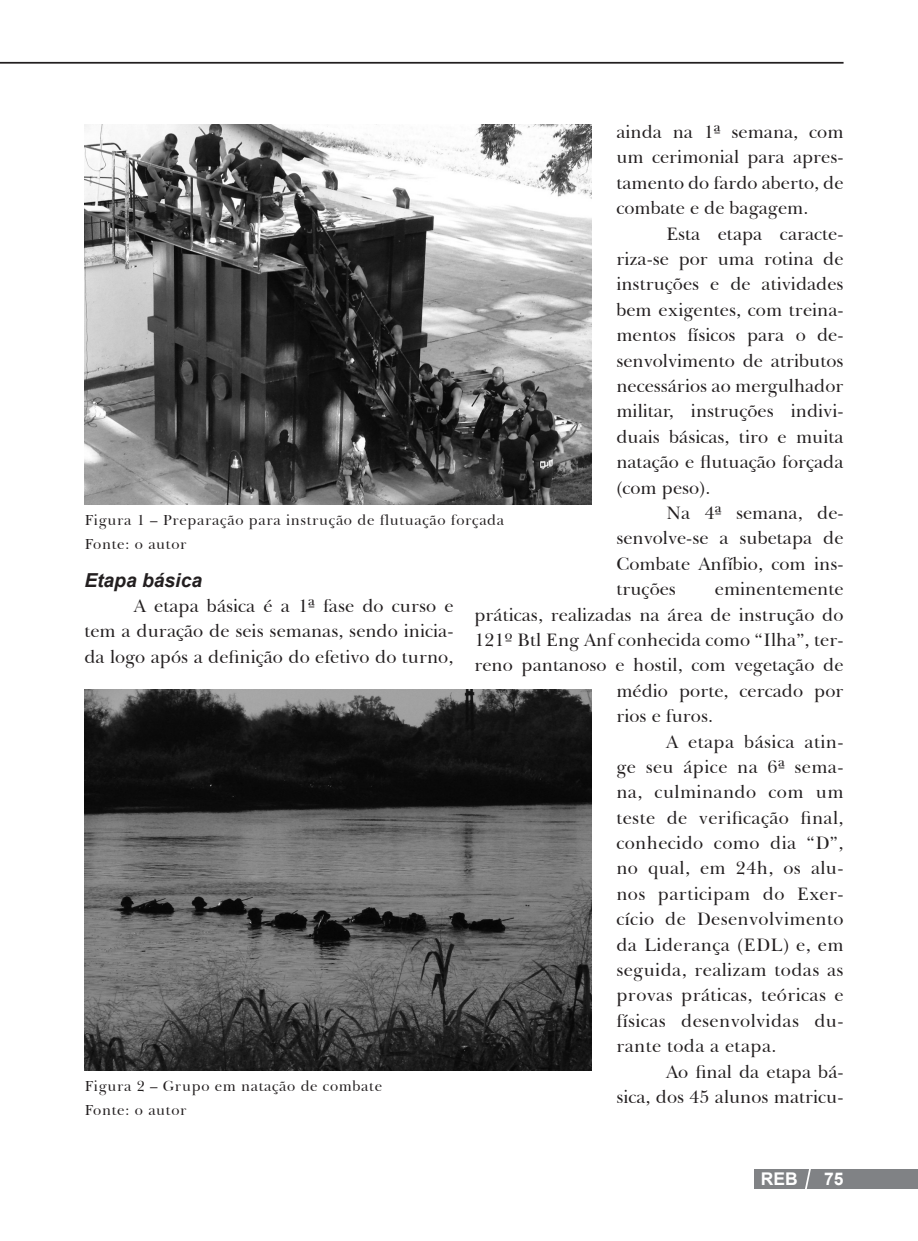
<style>
.page{position:relative;width:918px;height:1241px;background:#fff}
.page>*{position:absolute;margin:0;border:0;box-sizing:border-box;transform-origin:0 0}
.t1{font:italic 700 19.25px "Arial";color:#231f20}
.t2{font:18.38px/25.4px "Baskerville BT";color:#231f20;text-align:justify}
.t3{font:18.38px "Baskerville BT";letter-spacing:.02em;color:#231f20}
.t4{font:700 17.5px "Arial";color:#fff}
.t5{font:14.88px/24.2px "Baskerville BT";letter-spacing:.04em;color:#231f20}
</style>
<div class="page">
<div style="left:754px;top:1168px;width:164px;height:20px;background:#808285"></div>
<svg style="left:803px;top:1168px;width:10px;height:21px"></svg>
<hr style="left:0;top:62px;width:843px;height:2px;background:#231f20">
<img style="left:84px;top:124px;width:507px;height:380px">
<img style="left:84px;top:689px;width:507px;height:380px">
<p class="t2" style="left:616px;top:119px;width:229px">ainda na 1ª semana, com um cerimonial para apres&shy;tamento do fardo aberto, de combate e de bagagem.</p>
<p class="t2" style="left:616px;top:220px;width:229px;text-indent:50px">Esta etapa caracte&shy;riza-se por uma rotina de instruções e de atividades bem exigentes, com treina&shy;mentos físicos para o de&shy;senvolvimento de atributos necessários ao mergulhador militar, instruções indivi&shy;duais básicas, tiro e muita natação e flutuação forçada (com peso).</p>
<p class="t2" style="left:616px;top:499px;width:229px;text-indent:50px">Na 4ª semana, de&shy;senvolve-se a subetapa de Combate Anfíbio, com ins&shy;truções</p>
<p class="t5" style="left:84px;top:507px;width:421px">Figura 1 – Preparação para instrução de flutuação forçada<br>Fonte: o autor</p>
<p class="t1" style="left:84px;top:567px;width:119px">Etapa básica</p>
<p class="t2" style="left:84px;top:592px;width:371px;text-indent:50px">A etapa básica é a 1ª fase do curso e tem a duração de seis semanas, sendo inicia&shy;da logo após a definição do efetivo do turno,</p>
<p class="t2" style="left:715px;top:575px;width:130px">eminentemente</p>
<p class="t2" style="left:474px;top:601px;width:370px">práticas, realizadas na área de instrução do</p>
<p class="t2" style="left:474px;top:626px;width:371px">121º Btl Eng Anf conhecida como “Ilha”, ter-</p>
<p class="t2" style="left:474px;top:651px;width:370px">reno pantanoso e hostil, com vegetação de</p>
<p class="t2" style="left:616px;top:677px;width:229px">médio porte, cercado por</p>
<p class="t2" style="left:616px;top:702px;width:98px">rios e furos.</p>
<p class="t3" style="left:666px;top:728px;width:179px">A etapa básica atin-</p>
<p class="t3" style="left:616px;top:753px;width:229px">ge seu ápice na 6ª sema-</p>
<p class="t3" style="left:616px;top:779px;width:229px">na, culminando com um</p>
<p class="t3" style="left:616px;top:804px;width:229px">teste de verificação final,</p>
<p class="t3" style="left:616px;top:830px;width:229px">conhecido como dia “D”,</p>
<p class="t3" style="left:616px;top:855px;width:229px">no qual, em 24h, os alu-</p>
<p class="t3" style="left:616px;top:880px;width:229px">nos participam do Exer-</p>
<p class="t3" style="left:616px;top:906px;width:229px">cício de Desenvolvimento</p>
<p class="t3" style="left:616px;top:931px;width:229px">da Liderança (EDL) e, em</p>
<p class="t3" style="left:616px;top:956px;width:229px">seguida, realizam todas as</p>
<p class="t3" style="left:616px;top:982px;width:229px">provas práticas, teóricas e</p>
<p class="t3" style="left:616px;top:1007px;width:229px">físicas desenvolvidas du-</p>
<p class="t3" style="left:616px;top:1033px;width:162px">rante toda a etapa.</p>
<p class="t2" style="left:666px;top:1057px;width:179px">Ao final da etapa bá-</p>
<p class="t2" style="left:616px;top:1083px;width:229px">sica, dos 45 alunos matricu-</p>
<p class="t5" style="left:84px;top:1072px;width:299px">Figura 2 – Grupo em natação de combate<br>Fonte: o autor</p>
<p class="t4" style="left:761px;top:1166px;width:38px">REB</p>
<p class="t4" style="left:824px;top:1166px;width:21px">75</p>
</div>
